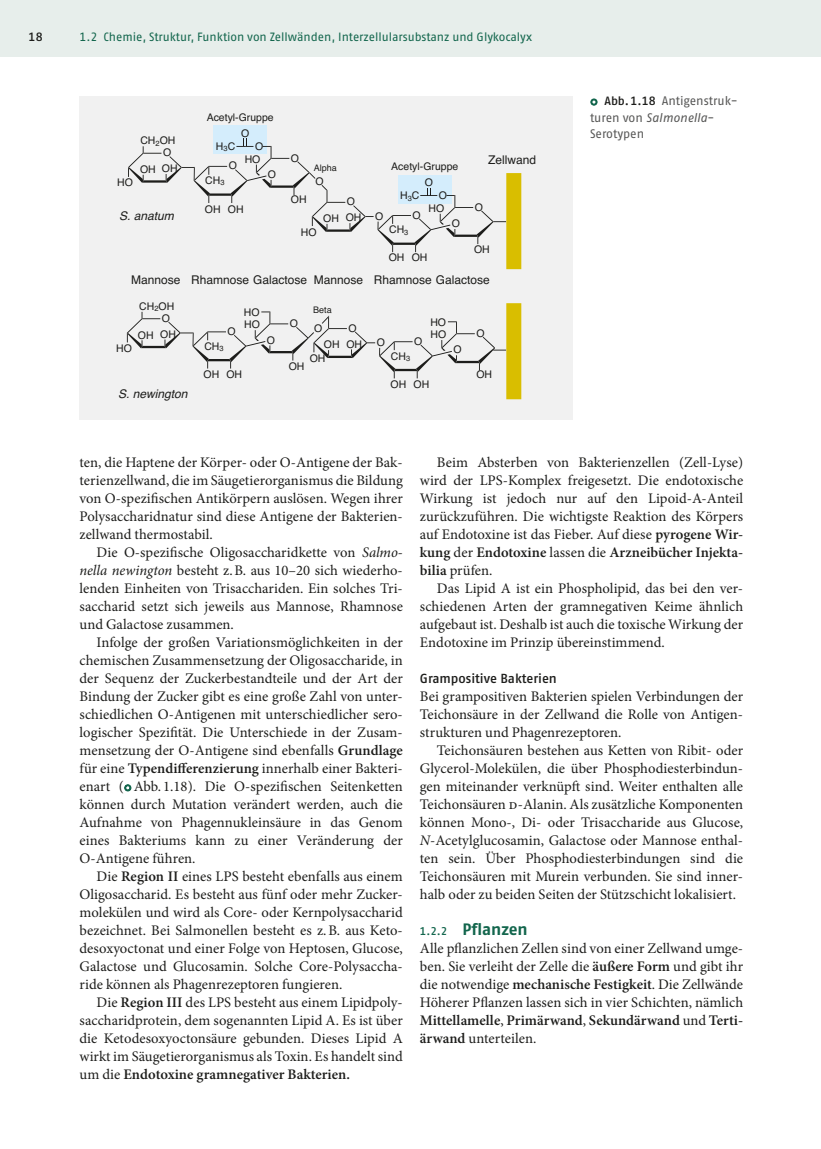
<style>
.page{position:relative;width:821px;height:1149px;background:#fff}
.page>*{position:absolute;margin:0;border:0;box-sizing:border-box;transform-origin:0 0}
.t1{font:700 16.5px "Fago Pro";color:#13664d}
.t2{font:14.7px/18px "Minion Pro";letter-spacing:.005em;color:#1d1d1b;text-align:justify}
.t3{font:600 13.2px "Fago Pro";color:#1d1d1b}
.t4{font:12.3px/16.5px "Fago Pro";letter-spacing:-.005em;color:#575756}
.t5{font:12px "Fago Pro";letter-spacing:-.005em;color:#13664d}
.t6{font:12px "Helvetica";color:#1d1d1b}
.t7{font:italic 12px "Helvetica";color:#1d1d1b}
.t8{font:600 12px "Fago Pro";color:#1d1d1b}
.t9{font:10.5px "Helvetica";color:#1d1d1b}
.t10{font:9px "Helvetica";color:#1d1d1b}
.s1{font-family:"Arial Unicode MS";font-size:13.2px;color:#13664d}
.s2{font-weight:600;font-size:12px;color:#1d1d1b}
.s3{font-style:italic}
.s4{font-weight:600}
.s5{font-weight:600;font-size:11.25px}
</style>
<div class="page">
<div style="left:80px;top:0;width:739px;height:57px;background:#e7eeeb"></div>
<hr style="left:819px;top:0;width:2px;height:57px;background:#e7eeeb">
<div style="left:0;top:0;width:80px;height:57px;background:#e7eeeb"></div>
<svg style="left:124px;top:784px;width:8px;height:8px"></svg>
<svg style="left:590px;top:98px;width:8px;height:8px"></svg>
<div style="left:80px;top:96px;width:493px;height:323px;background:#f1f1f1"></div>
<div style="left:214px;top:125px;width:53px;height:28px;background:#d4edfc"></div>
<svg style="left:128px;top:138px;width:378px;height:114px"></svg>
<svg style="left:127px;top:311px;width:379px;height:67px"></svg>
<div style="left:506px;top:173px;width:15px;height:96px;background:#d9be00"></div>
<div style="left:506px;top:303px;width:15px;height:96px;background:#d9be00"></div>
<p class="t8" style="left:28px;top:29px;width:16px">18</p>
<p class="t5" style="left:80px;top:29px;width:454px">1.2 Chemie, Struktur, Funktion von Zellwänden, Interzellularsubstanz und Glykocalyx</p>
<p class="t9" style="left:207px;top:109px;width:69px">Acetyl-Gruppe</p>
<p class="t9" style="left:140px;top:133px;width:37px">CH<sub>2</sub>OH</p>
<p class="t9" style="left:163px;top:144px;width:10px">O</p>
<p class="t9" style="left:140px;top:161px;width:39px">OH OH</p>
<p class="t9" style="left:117px;top:174px;width:17px">HO</p>
<p class="t7" style="left:119px;top:206px;width:56px">S. anatum</p>
<p class="t9" style="left:241px;top:125px;width:10px">O</p>
<p class="t9" style="left:216px;top:138px;width:21px">H<sub>3</sub>C</p>
<p class="t9" style="left:255px;top:138px;width:10px">O</p>
<p class="t9" style="left:229px;top:158px;width:10px">O</p>
<p class="t9" style="left:245px;top:151px;width:17px">HO</p>
<p class="t9" style="left:205px;top:172px;width:21px">CH<sub>3</sub></p>
<p class="t9" style="left:205px;top:201px;width:40px">OH OH</p>
<p class="t9" style="left:268px;top:166px;width:10px">O</p>
<p class="t9" style="left:291px;top:150px;width:10px">O</p>
<p class="t10" style="left:314px;top:160px;width:25px">Alpha</p>
<p class="t9" style="left:315px;top:173px;width:10px">O</p>
<p class="t9" style="left:391px;top:158px;width:69px">Acetyl-Gruppe</p>
<p class="t9" style="left:425px;top:174px;width:10px">O</p>
<p class="t9" style="left:439px;top:187px;width:10px">O</p>
<p class="t9" style="left:400px;top:187px;width:21px">H<sub>3</sub>C</p>
<p class="t9" style="left:291px;top:191px;width:17px">OH</p>
<p class="t9" style="left:347px;top:194px;width:10px">O</p>
<p class="t9" style="left:428px;top:200px;width:17px">HO</p>
<p class="t9" style="left:323px;top:210px;width:40px">OH OH</p>
<p class="t9" style="left:375px;top:208px;width:10px">O</p>
<p class="t9" style="left:412px;top:207px;width:10px">O</p>
<p class="t9" style="left:389px;top:221px;width:21px">CH<sub>3</sub></p>
<p class="t9" style="left:389px;top:249px;width:40px">OH OH</p>
<p class="t9" style="left:452px;top:215px;width:10px">O</p>
<p class="t9" style="left:301px;top:224px;width:17px">HO</p>
<p class="t6" style="left:488px;top:150px;width:50px">Zellwand</p>
<p class="t9" style="left:475px;top:199px;width:10px">O</p>
<p class="t9" style="left:474px;top:241px;width:17px">OH</p>
<p class="t6" style="left:131px;top:270px;width:360px">Mannose Rhamnose Galactose Mannose Rhamnose Galactose</p>
<p class="t9" style="left:139px;top:298px;width:37px">CH<sub>2</sub>OH</p>
<p class="t9" style="left:162px;top:310px;width:10px">O</p>
<p class="t9" style="left:138px;top:326px;width:40px">OH OH</p>
<p class="t9" style="left:116px;top:340px;width:17px">HO</p>
<p class="t7" style="left:118px;top:384px;width:71px">S. newington</p>
<p class="t10" style="left:313px;top:303px;width:20px">Beta</p>
<p class="t9" style="left:244px;top:304px;width:17px">HO</p>
<p class="t9" style="left:430px;top:314px;width:17px">HO</p>
<p class="t9" style="left:290px;top:315px;width:10px">O</p>
<p class="t9" style="left:244px;top:316px;width:17px">HO</p>
<p class="t9" style="left:348px;top:320px;width:10px">O</p>
<p class="t9" style="left:310px;top:350px;width:17px">OH</p>
<p class="t9" style="left:314px;top:320px;width:10px">O</p>
<p class="t9" style="left:227px;top:323px;width:10px">O</p>
<p class="t9" style="left:430px;top:326px;width:17px">HO</p>
<p class="t9" style="left:267px;top:331px;width:10px">O</p>
<p class="t9" style="left:324px;top:336px;width:40px">OH OH</p>
<p class="t9" style="left:377px;top:334px;width:10px">O</p>
<p class="t9" style="left:414px;top:333px;width:10px">O</p>
<p class="t9" style="left:391px;top:348px;width:21px">CH<sub>3</sub></p>
<p class="t9" style="left:390px;top:376px;width:40px">OH OH</p>
<p class="t9" style="left:204px;top:338px;width:21px">CH<sub>3</sub></p>
<p class="t9" style="left:203px;top:366px;width:40px">OH OH</p>
<p class="t9" style="left:453px;top:341px;width:10px">O</p>
<p class="t9" style="left:289px;top:358px;width:17px">OH</p>
<p class="t9" style="left:476px;top:325px;width:10px">O</p>
<p class="t9" style="left:476px;top:366px;width:17px">OH</p>
<p class="t4" style="left:590px;top:93px;width:149px"><span class="s1">○</span> <span class="s2">Abb.1.18</span> Antigenstruk&shy;turen von <span class="s3">Salmonella</span>-<br>Serotypen</p>
<p class="t2" style="left:80px;top:453px;width:325px">ten, die Haptene der Körper- oder O-Antigene der Bak&shy;terienzellwand, die im Säugetierorganismus die Bildung von O-spezifischen Antikörpern auslösen. Wegen ihrer Polysaccharidnatur sind diese Antigene der Bakterien&shy;zellwand thermostabil.</p>
<p class="t2" style="left:80px;top:543px;width:325px;text-indent:17px">Die O-spezifische Oligosaccharidkette von <span class="s3">Salmo&shy;nella newington</span> besteht z.B. aus 10–20 sich wiederho&shy;lenden Einheiten von Trisacchariden. Ein solches Tri&shy;saccharid setzt sich jeweils aus Mannose, Rhamnose und Galactose zusammen.</p>
<p class="t2" style="left:80px;top:633px;width:325px;text-indent:17px">Infolge der großen Variationsmöglichkeiten in der chemischen Zusammensetzung der Oligosaccharide, in der Sequenz der Zuckerbestandteile und der Art der Bindung der Zucker gibt es eine große Zahl von unter&shy;schiedlichen O-Antigenen mit unterschiedlicher sero&shy;logischer Spezifität. Die Unterschiede in der Zusam&shy;mensetzung der O-Antigene sind ebenfalls <span class="s4">Grundlage </span>für eine <span class="s4">Typendifferenzierung</span> innerhalb einer Bakteri&shy;enart (<sub>○</sub>Abb. 1.18). Die O-spezifischen Seitenketten können durch Mutation verändert werden, auch die Aufnahme von Phagennukleinsäure in das Genom eines Bakteriums kann zu einer Veränderung der O-Antigene führen.</p>
<p class="t2" style="left:80px;top:867px;width:325px;text-indent:17px">Die <span class="s4">Region II</span> eines LPS besteht ebenfalls aus einem Oligosaccharid. Es besteht aus fünf oder mehr Zucker&shy;molekülen und wird als Core- oder Kernpolysaccharid bezeichnet. Bei Salmonellen besteht es z.B. aus Keto&shy;desoxyoctonat und einer Folge von Heptosen, Glucose, Galactose und Glucosamin. Solche Core-Polysaccha&shy;ride können als Phagenrezeptoren fungieren.</p>
<p class="t2" style="left:80px;top:993px;width:325px;text-indent:17px">Die <span class="s4">Region III</span> des LPS besteht aus einem Lipidpoly&shy;saccharidprotein, dem sogenannten Lipid A. Es ist über die Ketodesoxyoctonsäure gebunden. Dieses Lipid A wirkt im Säugetierorganismus als Toxin. Es handelt sind um die <span class="s4">Endotoxine gramnegativer Bakterien.</span></p>
<p class="t2" style="left:420px;top:453px;width:325px;text-indent:17px">Beim Absterben von Bakterienzellen (Zell-Lyse) wird der LPS-Komplex freigesetzt. Die endotoxische Wirkung ist jedoch nur auf den Lipoid-A-Anteil zurückzuführen. Die wichtigste Reaktion des Körpers auf Endotoxine ist das Fieber. Auf diese <span class="s4">pyrogene Wir&shy;kung</span> der <span class="s4">Endotoxine</span> lassen die <span class="s4">Arzneibücher Injekta&shy;bilia</span> prüfen.</p>
<p class="t2" style="left:420px;top:579px;width:325px;text-indent:17px">Das Lipid A ist ein Phospholipid, das bei den ver&shy;schiedenen Arten der gramnegativen Keime ähnlich aufgebaut ist. Deshalb ist auch die toxische Wirkung der Endotoxine im Prinzip übereinstimmend.</p>
<p class="t3" style="left:420px;top:670px;width:139px">Grampositive Bakterien</p>
<p class="t2" style="left:420px;top:687px;width:325px">Bei grampositiven Bakterien spielen Verbindungen der Teichonsäure in der Zellwand die Rolle von Antigen&shy;strukturen und Phagenrezeptoren.</p>
<p class="t2" style="left:420px;top:741px;width:325px;text-indent:17px">Teichonsäuren bestehen aus Ketten von Ribit- oder Glycerol-Molekülen, die über Phosphodiesterbindun&shy;gen miteinander verknüpft sind. Weiter enthalten alle Teichonsäuren d-Alanin. Als zusätzliche Komponenten können Mono-, Di- oder Trisaccharide aus Glucose, <span class="s3">N</span>-Acetylglucosamin, Galactose oder Mannose enthal&shy;ten sein. Über Phosphodiesterbindungen sind die Teichonsäuren mit Murein verbunden. Sie sind inner&shy;halb oder zu beiden Seiten der Stützschicht lokalisiert.</p>
<p class="t1" style="left:420px;top:919px;width:109px"><span class="s5">1.2.2</span> Pflanzen</p>
<p class="t2" style="left:420px;top:939px;width:325px">Alle pflanzlichen Zellen sind von einer Zellwand umge&shy;ben. Sie verleiht der Zelle die <span class="s4">äußere Form</span> und gibt ihr die notwendige <span class="s4">mechanische Festigkeit</span>. Die Zellwände Höherer Pflanzen lassen sich in vier Schichten, nämlich <span class="s4">Mittellamelle</span>, <span class="s4">Primärwand</span>, <span class="s4">Sekundärwand</span> und <span class="s4">Terti&shy;ärwand</span> unterteilen.</p>
</div>
